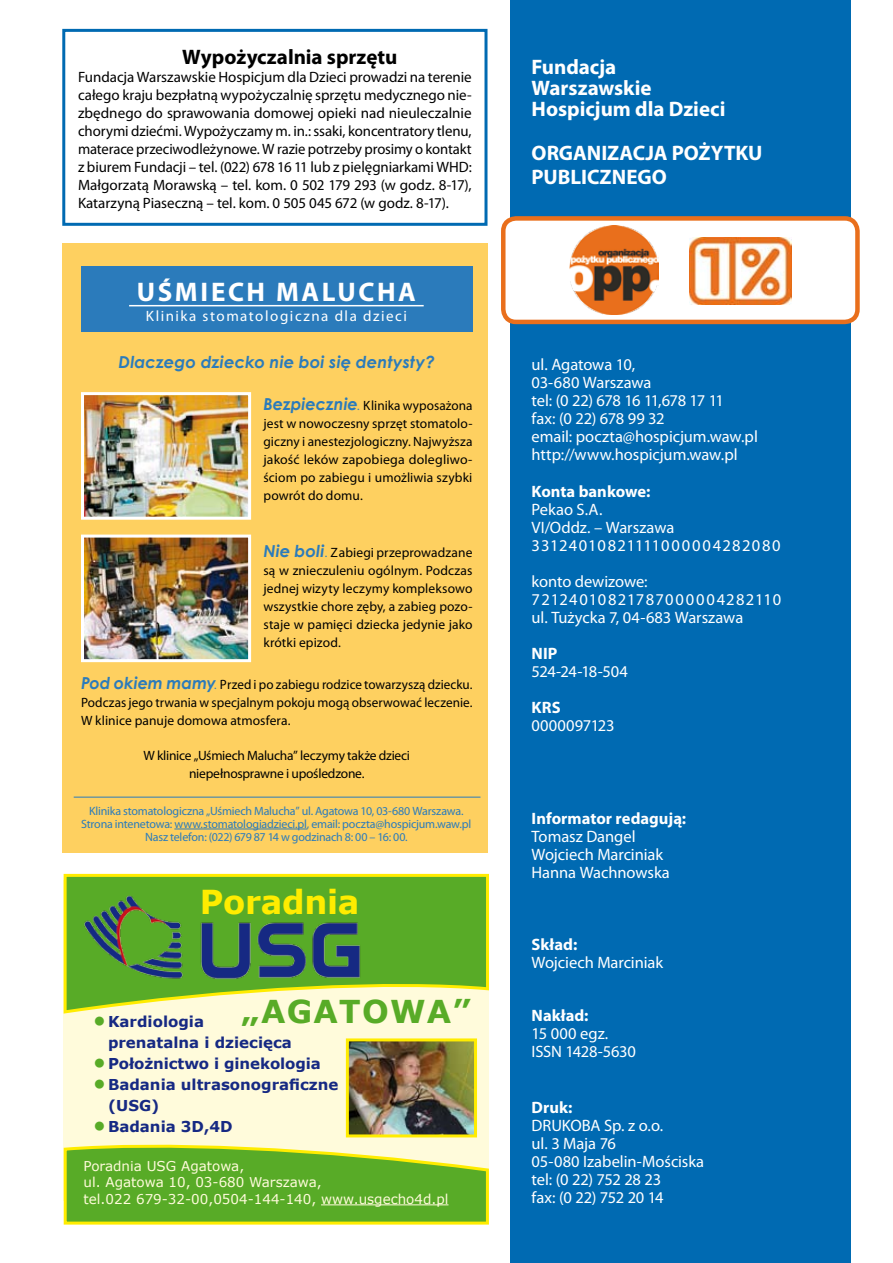
<style>
.page{position:relative;width:893px;height:1263px;background:#fff}
.page>*{position:absolute;margin:0;border:0;box-sizing:border-box;transform-origin:0 0}
.t1{font:700 33px "Verdana";letter-spacing:-.01em;color:#ffec00}
.t2{font:700 27px "Myriad Pro";letter-spacing:.095em;color:#fff}
.t3{font:700 21px/21px "Myriad Pro";color:#fff}
.t4{font:700 21px "Myriad Pro";color:#000}
.t5{font:700 18px/21px "Verdana";color:#58ab27}
.t6{font:16.5px/18px "Myriad Pro";letter-spacing:-.005em;color:#fff}
.t7{font:16.5px/18px "Myriad Pro";letter-spacing:.015em;color:#fff}
.t8{font:700 16.5px "Myriad Pro";color:#fff}
.t9{font:16.5px/18px "Myriad Pro";letter-spacing:.045em;color:#fff}
.t10{font:italic 700 16.5px "Century Gothic";letter-spacing:.01em;color:#2b7bbb}
.t11{font:16.5px "Myriad Pro";letter-spacing:-.03em;color:#fff}
.t12{font:15px/18px "Myriad Pro";letter-spacing:-.005em;color:#000;text-align:justify}
.t13{font:700 15px/21px "Verdana";color:#162983}
.t14{font:15px "Myriad Pro";letter-spacing:.1em;color:#fff}
.t15{font:13.5px/18px "Myriad Pro";letter-spacing:.005em;color:#000;text-align:justify}
.t16{font:13.5px/16.2px "Verdana";color:#fffbdb}
.t17{font:13.5px/18px "Myriad Pro";letter-spacing:-.02em;color:#000;text-align:center}
.t18{font:12px/12.8px "Myriad Pro";letter-spacing:-.015em;color:#2b7bbb;text-align:center}
.s1{font-family:"Century Gothic";font-weight:700;font-style:italic;font-size:16.5px;color:#2b7bbb}
.s2{font-size:12px;color:#2b7bbb}
</style>
<div class="page">
<div style="left:62px;top:29px;width:425px;height:197px;border:3px solid #006ab2"></div>
<div style="left:510px;top:0;width:340px;height:1263px;background:#006ab2"></div>
<div style="left:62px;top:244px;width:425px;height:609px;background:#fed060"></div>
<div style="left:81px;top:266px;width:391px;height:65px;background:#2b7bbb"></div>
<hr style="left:129px;top:305px;width:295px;height:1px;background:#fff">
<img style="left:85px;top:396px;width:162px;height:120px">
<div style="left:81px;top:392px;width:170px;height:128px;border:3px solid #fff"></div>
<img style="left:85px;top:539px;width:162px;height:119px">
<div style="left:81px;top:535px;width:170px;height:127px;border:3px solid #fff"></div>
<hr style="left:74px;top:797px;width:406px;height:1px;background:#2b7bbb">
<hr style="left:174px;top:829px;width:133px;height:1px;background:#2b7bbb">
<div style="left:503px;top:218px;width:354px;height:104px;background:#fff;border-radius:13px"></div>
<div style="left:501px;top:216px;width:359px;height:108px;border:4px solid #e96f1c;border-radius:13px"></div>
<img style="left:569px;top:226px;width:89px;height:88px">
<img style="left:690px;top:237px;width:101px;height:68px">
<div style="left:64px;top:880px;width:425px;height:321px;background:#fffbdb"></div>
<svg style="left:63px;top:873px;width:426px;height:142px"></svg>
<img style="left:77px;top:882px;width:294px;height:99px">
<img style="left:350px;top:1042px;width:123px;height:91px">
<div style="left:346px;top:1038px;width:131px;height:99px;border:3px solid #ffec00"></div>
<svg style="left:63px;top:1142px;width:426px;height:83px;background:#7aba3a"></svg>
<hr style="left:321px;top:1204px;width:127px;height:1px;background:#fffbdb">
<h3 class="t4" style="left:182px;top:43px;width:217px">Wypożyczalnia sprzętu</h3>
<p class="t12" style="left:78px;top:68px;width:395px">Fundacja Warszawskie Hospicjum dla Dzieci prowadzi na terenie całego kraju bezpłatną wypożyczalnię sprzętu medycznego nie&shy;zbędnego do sprawowania domowej opieki nad nieuleczalnie chorymi dziećmi. Wypożyczamy m. in.: ssaki, koncentratory tlenu, materace przeciwodleżynowe. W razie potrzeby prosimy o kontakt z biurem Fundacji – tel. (022) 678 16 11 lub z pielęgniarkami WHD:<br>Małgorzatą Morawską – tel. kom. 0 502 179 293 (w godz. 8-17), Katarzyną Piaseczną – tel. kom. 0 505 045 672 (w godz. 8-17).</p>
<h3 class="t3" style="left:531px;top:56px;width:195px">Fundacja<br>Warszawskie<br>Hospicjum dla Dzieci</h3>
<h3 class="t3" style="left:531px;top:140px;width:233px;line-height:24px">ORGANIZACJA POŻYTKU<br>PUBLICZNEGO</h3>
<h2 class="t2" style="left:137px;top:274px;width:280px">UŚMIECH MALUCHA</h2>
<p class="t14" style="left:146px;top:306px;width:263px">Klinika stomatologiczna dla dzieci</p>
<p class="t10" style="left:119px;top:349px;width:318px">Dlaczego dziecko nie boi się dentysty?</p>
<p class="t15" style="left:263px;top:396px;width:211px"><span class="s1">Bezpiecznie</span><span class="s2">.</span> Klinika wyposażona jest w nowoczesny sprzęt stomatolo&shy;giczny i anestezjologiczny. Najwyższa jakość leków zapobiega dolegliwo&shy;ściom po zabiegu i umożliwia szybki powrót do domu.</p>
<p class="t15" style="left:263px;top:543px;width:210px"><span class="s1">Nie boli</span><span class="s2">.</span> Zabiegi przeprowadzane są w znieczuleniu ogólnym. Podczas jednej wizyty leczymy kompleksowo wszystkie chore zęby, a zabieg pozo&shy;staje w pamięci dziecka jedynie jako krótki epizod.</p>
<p class="t15" style="left:81px;top:675px;width:393px"><span class="s1">Pod okiem mamy</span><span class="s2">.</span> Przed i po zabiegu rodzice towarzyszą dziecku.<br>Podczas jego trwania w specjalnym pokoju mogą obserwować leczenie.<br>W klinice panuje domowa atmosfera.</p>
<p class="t17" style="left:143px;top:746px;width:268px">W klinice „Uśmiech Malucha” leczymy także dzieci niepełnosprawne i upośledzone.</p>
<p class="t18" style="left:81px;top:804px;width:392px">Klinika stomatologiczna „Uśmiech Malucha” ul. Agatowa 10, 03-680 Warszawa.<br>Strona intenetowa: www.stomatologiadzieci.pl, email: poczta@hospicjum.waw.pl<br>Nasz telefon: (022) 679 87 14 w godzinach 8: 00 – 16: 00.</p>
<h1 class="t1" style="left:200px;top:881px;width:161px">Poradnia</h1>
<p class="t13" style="left:108px;top:1011px;width:365px">Kardiologia <sup>„AGATOWA” </sup>prenatalna i dziecięca<br>Położnictwo i ginekologia<br>Badania ultrasonograficzne<br>(USG)<br>Badania 3D,4D</p>
<h3 class="t5" style="left:93px;top:1009px;width:14px">•</h3>
<h3 class="t5" style="left:93px;top:1051px;width:14px">• •</h3>
<h3 class="t5" style="left:93px;top:1114px;width:14px">•</h3>
<p class="t16" style="left:84px;top:1158px;width:366px">Poradnia USG Agatowa,<br>ul. Agatowa 10, 03-680 Warszawa,<br>tel.022 679-32-00,0504-144-140, www.usgecho4d.pl</p>
<p class="t6" style="left:531px;top:355px;width:228px">ul. Agatowa 10,<br>03-680 Warszawa<br>tel: (0 22) 678 16 11,678 17 11<br>fax: (0 22) 678 99 32<br>email: poczta@hospicjum.waw.pl http://www.hospicjum.waw.pl</p>
<p class="t8" style="left:531px;top:481px;width:120px">Konta bankowe:</p>
<p class="t9" style="left:531px;top:500px;width:251px">Pekao S.A.<br>VI/Oddz. – Warszawa<br>33124010821111000004282080</p>
<p class="t7" style="left:531px;top:572px;width:251px">konto dewizowe:<br>72124010821787000004282110 ul. Tużycka 7, 04-683 Warszawa</p>
<p class="t8" style="left:531px;top:643px;width:27px">NIP</p>
<p class="t11" style="left:531px;top:662px;width:98px">524-24-18-504</p>
<p class="t8" style="left:531px;top:697px;width:31px">KRS</p>
<p class="t6" style="left:531px;top:716px;width:85px">0000097123</p>
<p class="t8" style="left:531px;top:808px;width:156px">Informator redagują:</p>
<p class="t6" style="left:531px;top:827px;width:140px">Tomasz Dangel<br>Wojciech Marciniak<br>Hanna Wachnowska</p>
<p class="t8" style="left:531px;top:933px;width:47px">Skład:</p>
<p class="t6" style="left:531px;top:953px;width:133px">Wojciech Marciniak</p>
<p class="t8" style="left:531px;top:1005px;width:59px">Nakład:</p>
<p class="t6" style="left:531px;top:1024px;width:106px">15 000 egz.<br>ISSN 1428-5630</p>
<p class="t8" style="left:531px;top:1097px;width:42px">Druk:</p>
<p class="t6" style="left:531px;top:1116px;width:174px">DRUKOBA Sp. z o.o.<br>ul. 3 Maja 76<br>05-080 Izabelin-Mościska tel: (0 22) 752 28 23<br>fax: (0 22) 752 20 14</p>
</div>
